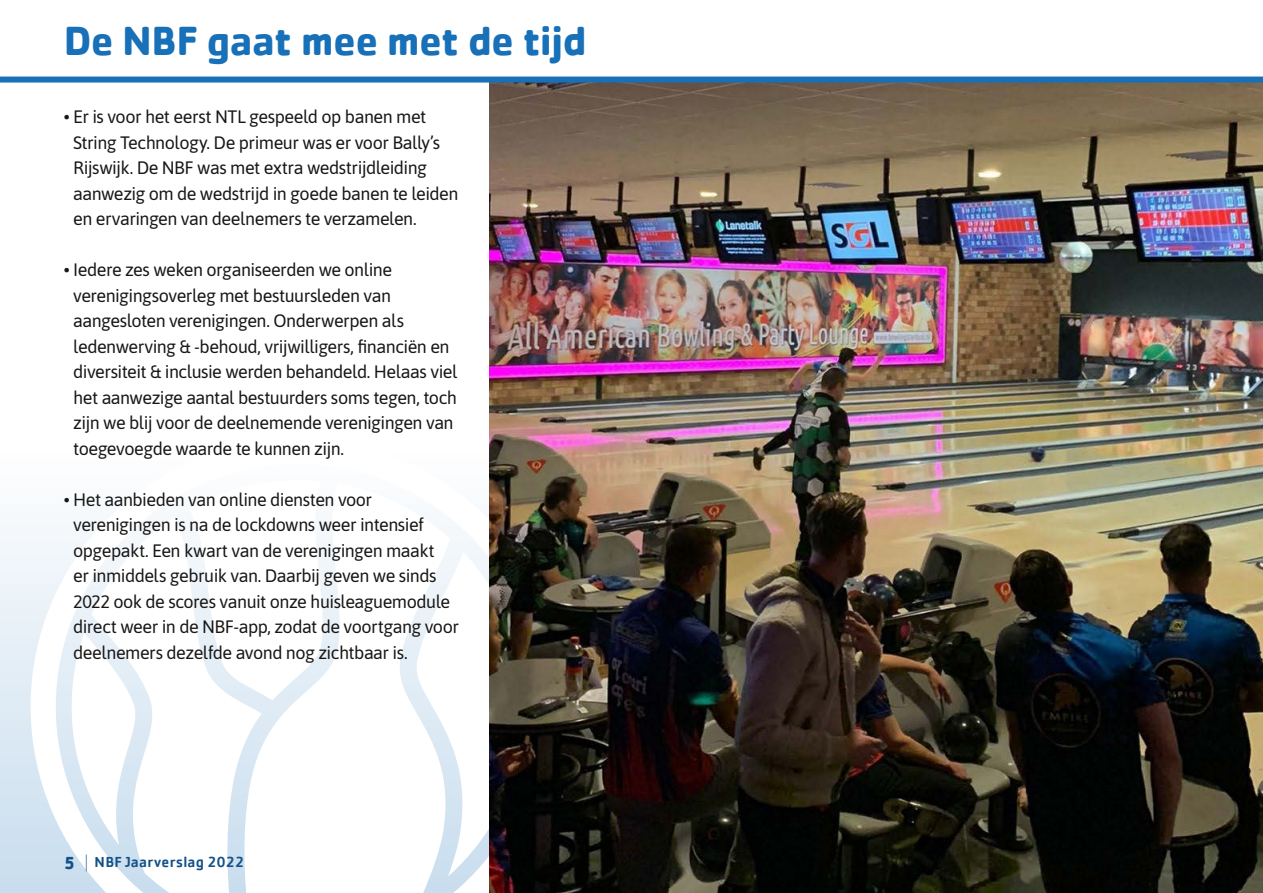
<style>
.page{position:relative;width:1263px;height:893px;background:#fff}
.page>*{position:absolute;margin:0;border:0;box-sizing:border-box;transform-origin:0 0}
.t1{font:700 42px "Cachet";letter-spacing:-.02em;color:#1770b8}
.t2{font:18px/25.5px "Asap";letter-spacing:-.03em;color:#181716}
.t3{font:500 15px "Cachet";letter-spacing:.015em;color:#135288}
.s1{font-weight:700;font-size:18px}
.s2{font-weight:400;font-size:18px}
</style>
<div class="page">
<svg style="left:31px;top:526px;width:453px;height:367px"></svg>
<svg style="left:415px;top:552px;width:74px;height:324px"></svg>
<img style="left:489px;top:83px;width:774px;height:810px">
<div style="left:0;top:77px;width:1263px;height:6px;background:#1770b8"></div>
<h1 class="t1" style="left:64px;top:14px;width:525px">De NBF gaat mee met de tijd</h1>
<p class="t2" style="left:73px;top:103px;width:387px;text-indent:-9px">• Er is voor het eerst NTL gespeeld op banen met String Technology. De primeur was er voor Bally’s Rijswijk. De NBF was met extra wedstrijdleiding aanwezig om de wedstrijd in goede banen te leiden en ervaringen van deelnemers te verzamelen.</p>
<p class="t2" style="left:73px;top:256px;width:386px;text-indent:-9px">• Iedere zes weken organiseerden we online verenigingsoverleg met bestuursleden van aangesloten verenigingen. Onderwerpen als ledenwerving &amp; -behoud, vrijwilligers, financiën en diversiteit &amp; inclusie werden behandeld. Helaas viel het aanwezige aantal bestuurders soms tegen, toch zijn we blij voor de deelnemende verenigingen van toegevoegde waarde te kunnen zijn.</p>
<p class="t2" style="left:73px;top:486px;width:387px;text-indent:-9px">• Het aanbieden van online diensten voor verenigingen is na de lockdowns weer intensief opgepakt. Een kwart van de verenigingen maakt<br>er inmiddels gebruik van. Daarbij geven we sinds 2022 ook de scores vanuit onze huisleaguemodule direct weer in de NBF-app, zodat de voortgang voor deelnemers dezelfde avond nog zichtbaar is.</p>
<p class="t3" style="left:64px;top:852px;width:182px"><span class="s1">5</span> <span class="s2">|</span> NBF Jaarverslag 2022</p>
</div>
